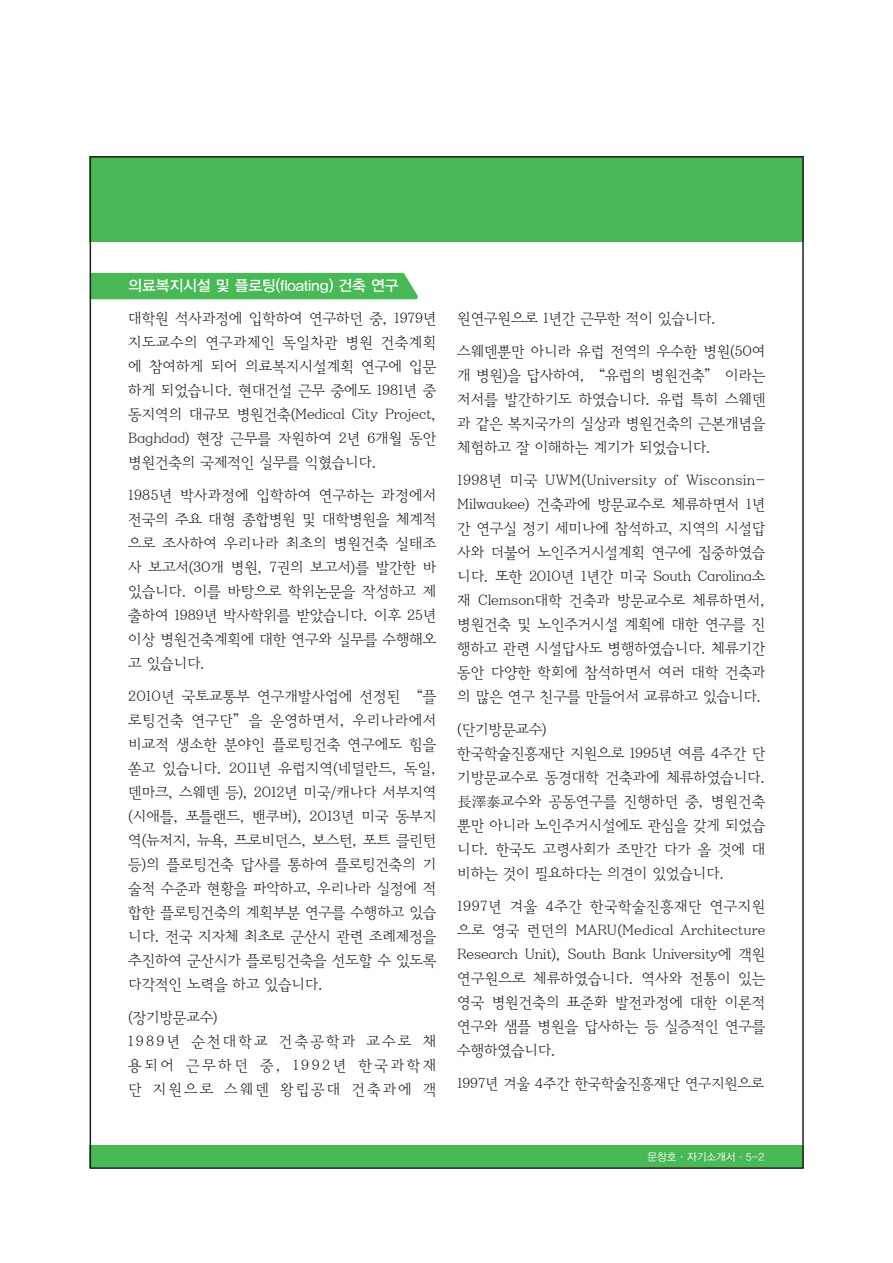
<style>
.page{position:relative;width:893px;height:1263px;background:#fff}
.page>*{position:absolute;margin:0;border:0;box-sizing:border-box;transform-origin:0 0}
.t1{font:15px/24px "YDIY Mj O220";letter-spacing:-.005em;color:#231f20;text-align:justify}
.t2{font:15px "YDIYGO330";letter-spacing:-.005em;color:#fff}
.t3{font:14.7px "YDIY Mj O220";letter-spacing:-.005em;color:#231f20}
.t4{font:10.5px "YDIYGO320";color:#fff}
</style>
<div class="page">
<svg style="left:89px;top:271px;width:329px;height:30px;background:#61c16d"></svg>
<div style="left:90px;top:156px;width:714px;height:85px;background:#49b857"></div>
<div style="left:90px;top:1145px;width:714px;height:23px;background:#49b857"></div>
<p class="t2" style="left:128px;top:277px;width:272px">의료복지시설 및 플로팅(floating) 건축 연구</p>
<p class="t1" style="left:128px;top:307px;width:310px">대학원 석사과정에 입학하여 연구하던 중, 1979년 지도교수의 연구과제인 독일차관 병원 건축계획 에 참여하게 되어 의료복지시설계획 연구에 입문 하게 되었습니다. 현대건설 근무 중에도 1981년 중 동지역의 대규모 병원건축(Medical City Project, Baghdad) 현장 근무를 자원하여 2년 6개월 동안 병원건축의 국제적인 실무를 익혔습니다.</p>
<p class="t1" style="left:128px;top:484px;width:310px">1985년 박사과정에 입학하여 연구하는 과정에서 전국의 주요 대형 종합병원 및 대학병원을 체계적 으로 조사하여 우리나라 최초의 병원건축 실태조 사 보고서(30개 병원, 7권의 보고서)를 발간한 바 있습니다. 이를 바탕으로 학위논문을 작성하고 제 출하여 1989년 박사학위를 받았습니다. 이후 25년 이상 병원건축계획에 대한 연구와 실무를 수행해오 고 있습니다.</p>
<p class="t1" style="left:128px;top:685px;width:310px">2010년 국토교통부 연구개발사업에 선정된 “플 로팅건축 연구단”을 운영하면서, 우리나라에서 비교적 생소한 분야인 플로팅건축 연구에도 힘을 쏟고 있습니다. 2011년 유럽지역(네덜란드, 독일, 덴마크, 스웨덴 등), 2012년 미국/캐나다 서부지역 (시애틀, 포틀랜드, 밴쿠버), 2013년 미국 동부지 역(뉴저지, 뉴욕, 프로비던스, 보스턴, 포트 클린턴 등)의 플로팅건축 답사를 통하여 플로팅건축의 기 술적 수준과 현황을 파악하고, 우리나라 실정에 적 합한 플로팅건축의 계획부분 연구를 수행하고 있습 니다. 전국 지자체 최초로 군산시 관련 조례제정을 추진하여 군산시가 플로팅건축을 선도할 수 있도록 다각적인 노력을 하고 있습니다.</p>
<p class="t1" style="left:128px;top:1006px;width:91px">(장기방문교수)</p>
<p class="t1" style="left:128px;top:1030px;width:310px">1989년 순천대학교 건축공학과 교수로 채 용되어 근무하던 중, 1992년 한국과학재 단 지원으로 스웨덴 왕립공대 건축과에 객</p>
<p class="t1" style="left:457px;top:307px;width:261px">원연구원으로 1년간 근무한 적이 있습니다.</p>
<p class="t1" style="left:457px;top:340px;width:310px">스웨덴뿐만 아니라 유럽 전역의 우수한 병원(50여 개 병원)을 답사하여, “유럽의 병원건축” 이라는 저서를 발간하기도 하였습니다. 유럽 특히 스웨덴 과 같은 복지국가의 실상과 병원건축의 근본개념을 체험하고 잘 이해하는 계기가 되었습니다.</p>
<p class="t1" style="left:457px;top:469px;width:310px">1998년 미국 UWM(University of Wisconsin-Milwaukee) 건축과에 방문교수로 체류하면서 1년 간 연구실 정기 세미나에 참석하고, 지역의 시설답 사와 더불어 노인주거시설계획 연구에 집중하였습 니다. 또한 2010년 1년간 미국 South Carolina소 재 Clemson대학 건축과 방문교수로 체류하면서, 병원건축 및 노인주거시설 계획에 대한 연구를 진 행하고 관련 시설답사도 병행하였습니다. 체류기간 동안 다양한 학회에 참석하면서 여러 대학 건축과 의 많은 연구 친구를 만들어서 교류하고 있습니다.</p>
<p class="t1" style="left:457px;top:718px;width:91px">(단기방문교수)</p>
<p class="t1" style="left:457px;top:742px;width:310px">한국학술진흥재단 지원으로 1995년 여름 4주간 단 기방문교수로 동경대학 건축과에 체류하였습니다.長澤泰교수와 공동연구를 진행하던 중, 병원건축 뿐만 아니라 노인주거시설에도 관심을 갖게 되었습 니다. 한국도 고령사회가 조만간 다가 올 것에 대 비하는 것이 필요하다는 의견이 있었습니다.</p>
<p class="t1" style="left:457px;top:895px;width:310px">1997년 겨울 4주간 한국학술진흥재단 연구지원 으로 영국 런던의 MARU(Medical Architecture Research Unit), South Bank University에 객원 연구원으로 체류하였습니다. 역사와 전통이 있는 영국 병원건축의 표준화 발전과정에 대한 이론적 연구와 샘플 병원을 답사하는 등 실증적인 연구를 수행하였습니다.</p>
<p class="t3" style="left:457px;top:1076px;width:308px">1997년 겨울 4주간 한국학술진흥재단 연구지원으로</p>
<p class="t4" style="left:648px;top:1151px;width:118px">문창호·자기소개서·5-2</p>
</div>
